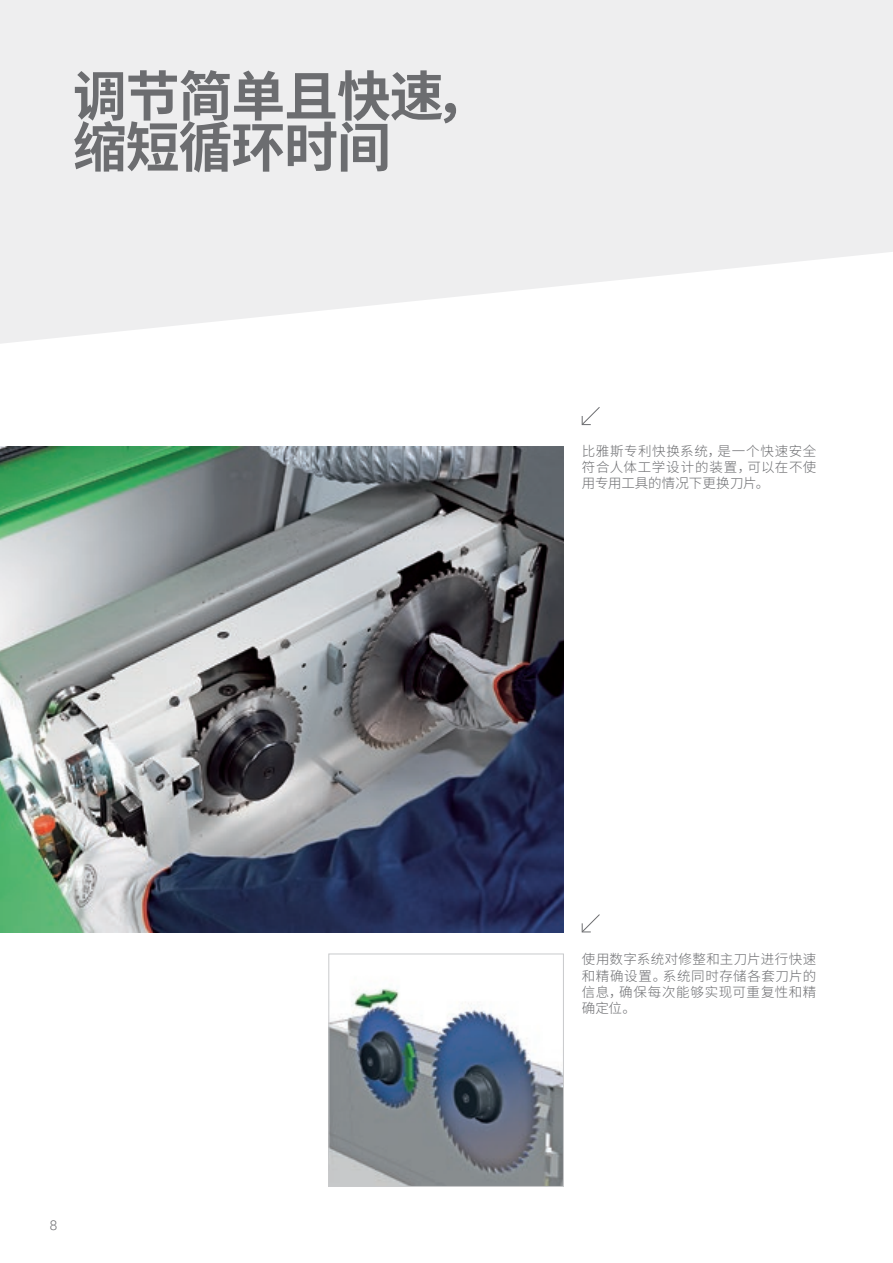
<style>
.page{position:relative;width:893px;height:1263px;background:#fff}
.page>*{position:absolute;margin:0;border:0;box-sizing:border-box;transform-origin:0 0}
._1_TITOLO_GRIGIO{font:700 54px "Noto Sans CJ Ksc";letter-spacing:-.02em;color:#6c6d70}
.t1{font:300 13.5px/16.2px "Noto Sans CJ Ksc";letter-spacing:.04em;color:#6c6d70;text-align:justify}
.t2{font:300 13.5px "Roboto";color:#6c6d70}
</style>
<div class="page">
<svg style="left:581px;top:407px;width:19px;height:19px"></svg>
<svg style="left:581px;top:914px;width:19px;height:19px"></svg>
<img style="left:0;top:446px;width:564px;height:486px">
<img style="left:330px;top:988px;width:232px;height:197px">
<div style="left:328px;top:953px;width:236px;height:234px;border:1px solid #c9cacc"></div>
<svg style="left:0;top:0;width:893px;height:344px;background:#f0f0f1"></svg>
<p class="_1_TITOLO_GRIGIO" style="left:73px;top:66px;width:418px">调节简单且快速，</p>
<p class="_1_TITOLO_GRIGIO" style="left:73px;top:117px;width:320px">缩短循环时间</p>
<p class="t1" style="left:582px;top:443px;width:236px">比雅斯专利快换系统，是一个快速安全符合人体工学设计的装置，可以在不使用专用工具的情况下更换刀片。</p>
<p class="t2" style="left:50px;top:1215px;width:9px">8</p>
<p class="t1" style="left:582px;top:952px;width:236px">使用数字系统对修整和主刀片进行快速和精确设置。系统同时存储各套刀片的信息，确保每次能够实现可重复性和精确定位。</p>
</div>
